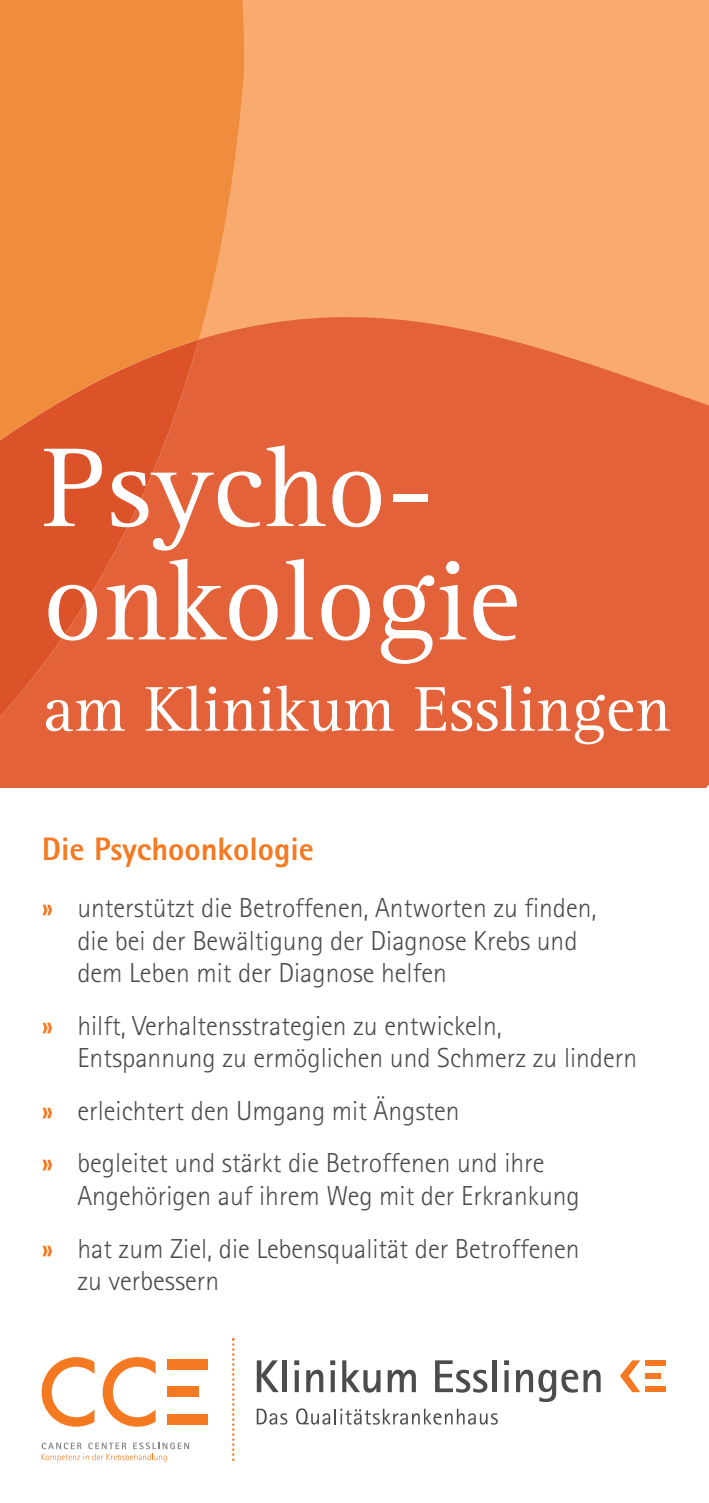
<style>
.page{position:relative;width:709px;height:1503px;background:#fff}
.page>*{position:absolute;margin:0;border:0;box-sizing:border-box;transform-origin:0 0}
.t1{font:116px/113.2px "Rotis Serif";color:#fff}
.t2{font:65.25px "Rotis Serif";color:#fff}
.t3{font:800 32.5px "Rotis Sans Serif";color:#f47921}
.t4{font:300 27.5px/32.5px "Rotis Sans Serif";color:#4b4c4d}
.s1{font-weight:800;color:#f47921}
</style>
<div class="page">
<div style="left:245px;top:0;width:464px;height:265px;background:#f9aa6f"></div>
<svg style="left:245px;top:265px;width:464px;height:522px;background:#e76c41"></svg>
<svg style="left:0;top:0;width:245px;height:787px;background:#e87439"></svg>
<svg style="left:257px;top:1408px;width:30px;height:16px"></svg>
<svg style="left:296px;top:1408px;width:202px;height:16px"></svg>
<div style="left:645px;top:1360px;width:21px;height:6px;background:#f47921"></div>
<div style="left:645px;top:1373px;width:16px;height:6px;background:#f47921"></div>
<svg style="left:620px;top:1360px;width:20px;height:32px"></svg>
<div style="left:645px;top:1386px;width:21px;height:6px;background:#f47921"></div>
<svg style="left:257px;top:1360px;width:22px;height:32px"></svg>
<hr style="left:283px;top:1360px;width:4px;height:32px;background:#4b4c4d">
<svg style="left:295px;top:1370px;width:4px;height:22px"></svg>
<svg style="left:294px;top:1360px;width:5px;height:4px"></svg>
<svg style="left:306px;top:1369px;width:17px;height:23px"></svg>
<svg style="left:331px;top:1370px;width:4px;height:22px"></svg>
<svg style="left:330px;top:1360px;width:5px;height:4px"></svg>
<svg style="left:342px;top:1360px;width:38px;height:32px"></svg>
<svg style="left:388px;top:1369px;width:28px;height:23px"></svg>
<svg style="left:435px;top:1360px;width:52px;height:32px"></svg>
<hr style="left:492px;top:1360px;width:4px;height:32px;background:#4b4c4d">
<svg style="left:504px;top:1370px;width:4px;height:22px"></svg>
<svg style="left:504px;top:1360px;width:5px;height:4px"></svg>
<svg style="left:516px;top:1369px;width:84px;height:32px"></svg>
<svg style="left:232px;top:1338px;width:2px;height:122px"></svg>
<svg style="left:42px;top:1357px;width:52px;height:69px"></svg>
<svg style="left:103px;top:1357px;width:52px;height:69px"></svg>
<div style="left:167px;top:1359px;width:41px;height:10px;background:#f47921"></div>
<div style="left:167px;top:1386px;width:32px;height:10px;background:#f47921"></div>
<div style="left:167px;top:1413px;width:41px;height:11px;background:#f47921"></div>
<svg style="left:42px;top:1442px;width:147px;height:20px"></svg>
<h1 class="t1" style="left:43px;top:443px;width:479px">Psycho&shy;onkologie</h1>
<h2 class="t2" style="left:43px;top:687px;width:630px">am Klinikum Esslingen</h2>
<p class="t3" style="left:42px;top:837px;width:273px">Die Psychoonkologie</p>
<p class="t4" style="left:77px;top:894px;width:521px;text-indent:-35px"><span class="s1">»</span> unterstützt die Betroffenen, Antworten zu finden, die bei der Bewältigung der Diagnose Krebs und dem Leben mit der Diagnose helfen</p>
<p class="t4" style="left:77px;top:1012px;width:561px;text-indent:-35px"><span class="s1">»</span> hilft, Verhaltensstrategien zu entwickeln,<br>Entspannung zu ermöglichen und Schmerz zu lindern</p>
<p class="t4" style="left:42px;top:1087px;width:504px;line-height:52.5px"><span class="s1">»</span> erleichtert den Umgang mit Ängsten<br><span class="s1">»</span> begleitet und stärkt die Betroffenen und ihre</p>
<p class="t4" style="left:42px;top:1172px;width:539px;line-height:52.5px;text-align:right">Angehörigen auf ihrem Weg mit der Erkrankung<br><span class="s1">»</span> hat zum Ziel, die Lebensqualität der Betroffenen</p>
<p class="t4" style="left:77px;top:1267px;width:143px">zu verbessern</p>
</div>
